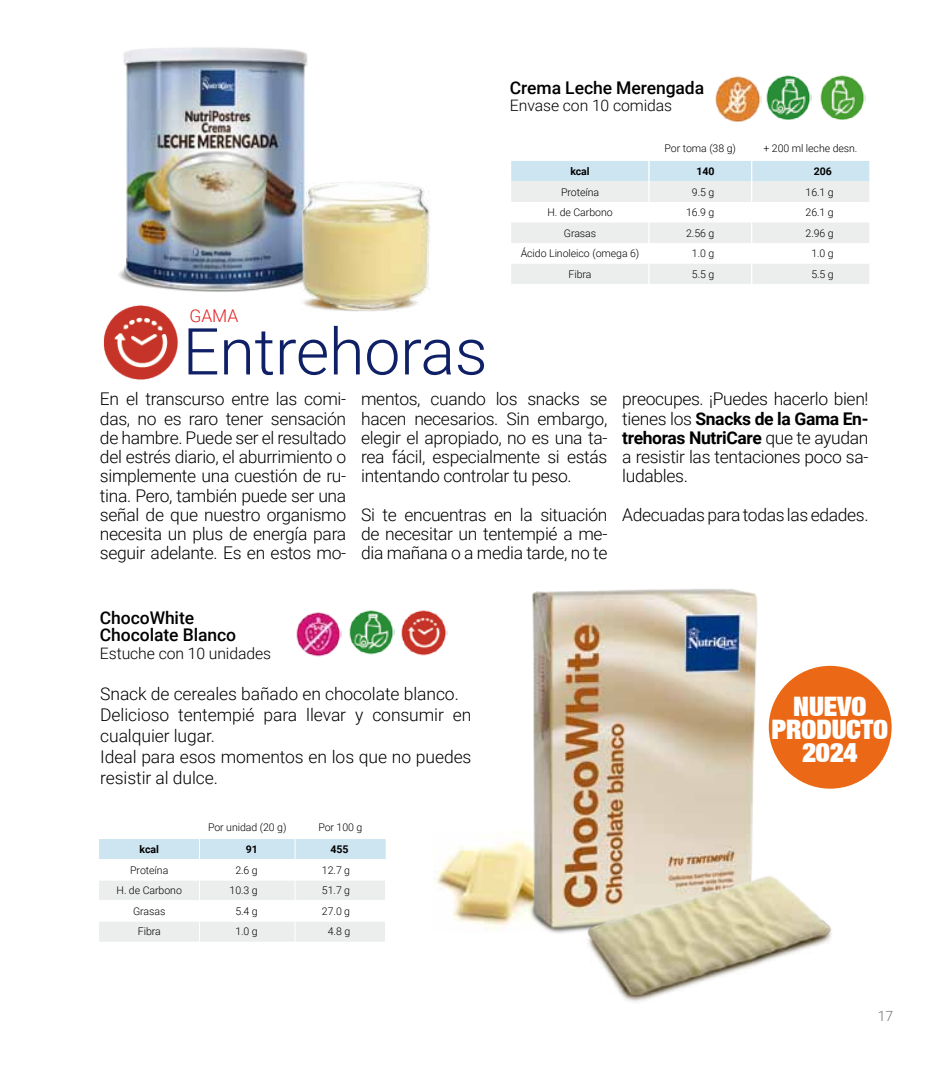
<style>
.page{position:relative;width:943px;height:1092px;background:#fff}
.page>*{position:absolute;margin:0;border:0;box-sizing:border-box;transform-origin:0 0}
.t1{font:300 64.75px "Roboto";letter-spacing:-.005em;color:#102066}
.t2{font:26.78px/23.3px "Helvetica Neue Ext Black Cond";letter-spacing:-.005em;color:#fff;text-align:center}
.t3{font:300 17.5px/19.2px "Roboto";letter-spacing:-.02em;color:#000;text-align:justify}
.t4{font:500 17.5px/17.5px "Roboto";letter-spacing:-.005em;color:#000}
.t5{font:300 17.5px "Roboto";color:#e32121}
.t6{font:300 15.75px "Roboto";letter-spacing:-.005em;color:#000}
.t7{font:300 14px "Roboto";color:#707172}
.t8{font:300 10.5px "Roboto";letter-spacing:-.005em;color:#000}
.t9{font:700 10.5px "Roboto";letter-spacing:-.005em;color:#000}
.s1{font-weight:700}
</style>
<div class="page">
<svg style="left:511px;top:161px;width:358px;height:123px"></svg>
<img style="left:715px;top:76px;width:46px;height:46px">
<img style="left:766px;top:75px;width:45px;height:45px">
<img style="left:820px;top:75px;width:45px;height:45px">
<img style="left:119px;top:47px;width:189px;height:245px">
<img style="left:292px;top:164px;width:138px;height:148px">
<img style="left:103px;top:305px;width:75px;height:75px">
<img style="left:435px;top:847px;width:48px;height:78px">
<svg style="left:99px;top:839px;width:287px;height:102px"></svg>
<img style="left:483px;top:589px;width:337px;height:340px">
<img style="left:530px;top:813px;width:302px;height:189px">
<img style="left:296px;top:612px;width:45px;height:45px">
<img style="left:349px;top:610px;width:45px;height:45px">
<img style="left:401px;top:610px;width:47px;height:46px">
<div style="left:768px;top:665px;width:123px;height:123px;background:#eb6916;border-radius:50%"></div>
<p class="t5" style="left:189px;top:304px;width:50px">GAMA</p>
<h1 class="t1" style="left:183px;top:306px;width:306px">Entrehoras</h1>
<p class="t4" style="left:510px;top:78px;width:196px">Crema Leche Merengada</p>
<p class="t6" style="left:510px;top:95px;width:164px">Envase con 10 comidas</p>
<p class="t8" style="left:664px;top:141px;width:73px">Por toma (38 g)</p>
<p class="t8" style="left:763px;top:141px;width:95px">+ 200 ml leche desn.</p>
<p class="t9" style="left:570px;top:164px;width:21px">kcal</p>
<p class="t9" style="left:696px;top:164px;width:20px">140</p>
<p class="t9" style="left:814px;top:164px;width:20px">206</p>
<p class="t8" style="left:561px;top:184px;width:40px">Proteína</p>
<p class="t8" style="left:692px;top:184px;width:24px">9.5 g</p>
<p class="t8" style="left:805px;top:184px;width:30px">16.1 g</p>
<p class="t8" style="left:547px;top:205px;width:67px">H. de Carbono</p>
<p class="t8" style="left:686px;top:205px;width:30px">16.9 g</p>
<p class="t8" style="left:805px;top:205px;width:30px">26.1 g</p>
<p class="t8" style="left:564px;top:225px;width:34px">Grasas</p>
<p class="t8" style="left:686px;top:225px;width:30px">2.56 g</p>
<p class="t8" style="left:805px;top:225px;width:30px">2.96 g</p>
<p class="t8" style="left:520px;top:246px;width:120px">Ácido Linoleico (omega 6)</p>
<p class="t8" style="left:692px;top:246px;width:24px">1.0 g</p>
<p class="t8" style="left:811px;top:246px;width:24px">1.0 g</p>
<p class="t8" style="left:568px;top:267px;width:24px">Fibra</p>
<p class="t8" style="left:692px;top:267px;width:24px">5.5 g</p>
<p class="t8" style="left:811px;top:267px;width:24px">5.5 g</p>
<p class="t3" style="left:100px;top:389px;width:248px">En el transcurso entre las comi&shy;das, no es raro tener sensación de hambre. Puede ser el resultado del estrés diario, el aburrimiento o simplemente una cuestión de ru&shy;tina. Pero, también puede ser una señal de que nuestro organismo necesita un plus de energía para seguir adelante. Es en estos mo-</p>
<p class="t3" style="left:361px;top:389px;width:248px">mentos, cuando los snacks se hacen necesarios. Sin embargo, elegir el apropiado, no es una ta&shy;rea fácil, especialmente si estás intentando controlar tu peso.</p>
<p class="t3" style="left:361px;top:504px;width:248px">Si te encuentras en la situación de necesitar un tentempié a me&shy;dia mañana o a media tarde, no te</p>
<p class="t3" style="left:622px;top:389px;width:248px">preocupes. ¡Puedes hacerlo bien! tienes los <span class="s1">Snacks de la Gama En&shy;trehoras NutriCare</span> que te ayudan a resistir las tentaciones poco sa&shy;ludables.</p>
<p class="t3" style="left:622px;top:504px;width:248px">Adecuadas para todas las edades.</p>
<p class="t4" style="left:100px;top:608px;width:138px">ChocoWhite<br>Chocolate Blanco</p>
<p class="t6" style="left:100px;top:642px;width:173px">Estuche con 10 unidades</p>
<p class="t3" style="left:100px;top:683px;width:373px;line-height:21px;text-align:left">Snack de cereales bañado en chocolate blanco.<br>Delicioso tentempié para llevar y consumir en cualquier lugar.<br>Ideal para esos momentos en los que no puedes resistir al dulce.</p>
<h2 class="t2" style="left:771px;top:694px;width:118px">NUEVO<br>PRODUCTO<br>2024</h2>
<p class="t8" style="left:208px;top:819px;width:80px">Por unidad (20 g)</p>
<p class="t8" style="left:318px;top:819px;width:45px">Por 100 g</p>
<p class="t9" style="left:140px;top:842px;width:21px">kcal</p>
<p class="t9" style="left:246px;top:842px;width:14px">91</p>
<p class="t9" style="left:330px;top:842px;width:20px">455</p>
<p class="t8" style="left:130px;top:862px;width:40px">Proteína</p>
<p class="t8" style="left:235px;top:862px;width:24px">2.6 g</p>
<p class="t8" style="left:322px;top:862px;width:30px">12.7 g</p>
<p class="t8" style="left:117px;top:883px;width:67px">H. de Carbono</p>
<p class="t8" style="left:229px;top:883px;width:30px">10.3 g</p>
<p class="t8" style="left:322px;top:883px;width:30px">51.7 g</p>
<p class="t8" style="left:133px;top:903px;width:34px">Grasas</p>
<p class="t8" style="left:235px;top:903px;width:24px">5.4 g</p>
<p class="t8" style="left:322px;top:903px;width:30px">27.0 g</p>
<p class="t8" style="left:138px;top:924px;width:24px">Fibra</p>
<p class="t8" style="left:235px;top:924px;width:24px">1.0 g</p>
<p class="t8" style="left:328px;top:924px;width:24px">4.8 g</p>
<p class="t7" style="left:877px;top:1006px;width:17px">17</p>
</div>
